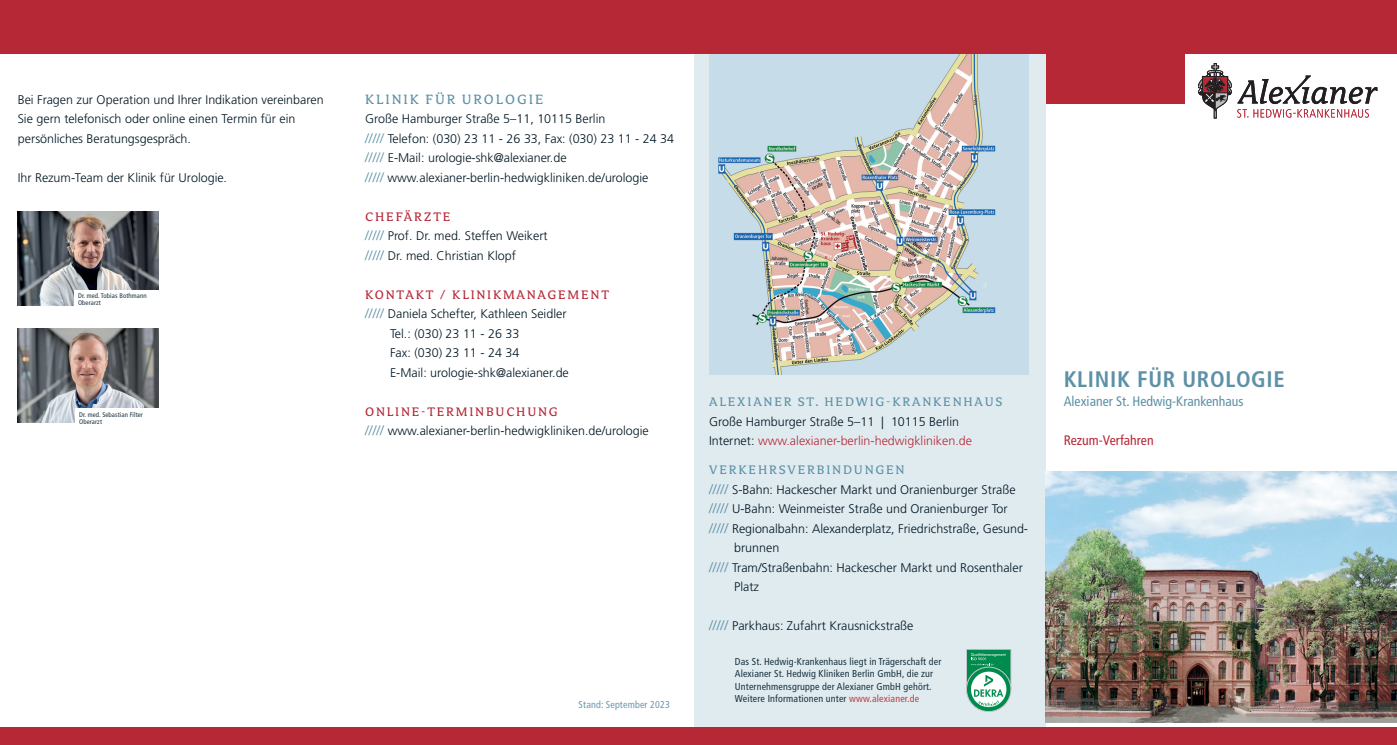
<style>
.page{position:relative;width:1397px;height:745px;background:#fff}
.page>*{position:absolute;margin:0;border:0;box-sizing:border-box;transform-origin:0 0}
.t1{font:700 condensed 22.5px "Frutiger LT Std";letter-spacing:.03em;color:#5d91a7}
.t2{font:15px "Avance OT";letter-spacing:.13em;color:#5d91a7}
.t3{font:13.75px "Avance OT";letter-spacing:.13em;color:#b72837}
.t4{font:13.75px "Avance OT";letter-spacing:.13em;color:#5d91a7}
.t5{font:condensed 13.75px "Frutiger LT Std";color:#5d91a7}
.t6{font:condensed 13.75px "Frutiger LT Std";color:#b72837}
.t7{font:300 12.5px/19.5px "Frutiger LT Std";color:#011622}
.t8{font:condensed 10px/12.5px "Frutiger LT Std";letter-spacing:.015em;color:#1b343f}
.t9{font:condensed 10px "Frutiger LT Std";letter-spacing:.015em;color:#6b9ab0}
.t10{font:condensed 6.75px/6.8px "Frutiger LT Std";letter-spacing:.015em;color:#1b343f}
.s1{font-size:13.5px;color:#5d91a7}
.s2{color:#b72837}
.s3{font-size:13.75px;color:#5d91a7}
.s4{color:#bd4041}
</style>
<div class="page">
<div style="left:1045px;top:0;width:139px;height:104px;background:#b72837"></div>
<div style="left:694px;top:1px;width:351px;height:743px;background:#e0ebf0"></div>
<img style="left:709px;top:55px;width:319px;height:319px">
<svg style="left:966px;top:666px;width:44px;height:45px"></svg>
<svg style="left:966px;top:649px;width:45px;height:57px"></svg>
<div style="left:0;top:0;width:1396px;height:53px;background:#b72837"></div>
<div style="left:0;top:726px;width:1396px;height:18px;background:#b72837"></div>
<svg style="left:1237px;top:75px;width:140px;height:42px"></svg>
<svg style="left:1198px;top:63px;width:33px;height:55px"></svg>
<img style="left:18px;top:211px;width:140px;height:94px">
<img style="left:18px;top:328px;width:140px;height:94px">
<div style="left:76px;top:407px;width:84px;height:16px;background:#fff"></div>
<img style="left:1045px;top:471px;width:351px;height:251px">
<div style="left:74px;top:290px;width:84px;height:16px;background:#fff"></div>
<p class="t7" style="left:18px;top:90px;width:307px">Bei Fragen zur Operation und Ihrer Indikation vereinbaren<br>Sie gern telefonisch oder online einen Termin für ein persönliches Beratungsgespräch.</p>
<p class="t7" style="left:18px;top:168px;width:211px">Ihr Rezum-Team der Klinik für Urologie.</p>
<p class="t10" style="left:78px;top:292px;width:70px">Dr. med. Tobias Bothmann<br>Oberarzt</p>
<p class="t10" style="left:79px;top:411px;width:65px">Dr. med. Sebastian Filter<br>Oberarzt</p>
<p class="t2" style="left:365px;top:91px;width:179px">KLINIK FÜR UROLOGIE</p>
<p class="t7" style="left:365px;top:109px;width:310px">Große Hamburger Straße 5–11, 10115 Berlin<br><span class="s1">/////</span> Telefon: (030) 23 11 - 26 33, Fax: (030) 23 11 - 24 34 <span class="s1">/////</span> E-Mail: urologie-shk@alexianer.de<br><span class="s1">/////</span> www.alexianer-berlin-hedwigkliniken.de/urologie</p>
<p class="t3" style="left:365px;top:209px;width:87px">CHEFÄRZTE</p>
<p class="t7" style="left:365px;top:226px;width:184px"><span class="s1">/////</span> Prof. Dr. med. Steffen Weikert <span class="s1">/////</span> Dr. med. Christian Klopf</p>
<p class="t3" style="left:365px;top:287px;width:245px">KONTAKT / KLINIKMANAGEMENT</p>
<p class="t7" style="left:390px;top:304px;width:180px;text-indent:-25px"><span class="s1">/////</span> Daniela Schefter, Kathleen Seidler<br>Tel.: (030) 23 11 - 26 33<br>Fax: (030) 23 11 - 24 34<br>E-Mail: urologie-shk@alexianer.de</p>
<p class="t3" style="left:365px;top:404px;width:194px">ONLINE-TERMINBUCHUNG</p>
<p class="t7" style="left:365px;top:421px;width:285px"><span class="s1">/////</span> www.alexianer-berlin-hedwigkliniken.de/urologie</p>
<p class="t9" style="left:578px;top:698px;width:93px">Stand: September 2023</p>
<p class="t4" style="left:709px;top:394px;width:294px">ALEXIANER ST. HEDWIG-KRANKENHAUS</p>
<p class="t7" style="left:709px;top:411px;width:264px">Große Hamburger Straße 5–11 | 10115 Berlin<br>Internet: <span class="s2">www.alexianer-berlin-hedwigkliniken.de</span></p>
<p class="t4" style="left:709px;top:463px;width:197px">VERKEHRSVERBINDUNGEN</p>
<p class="t7" style="left:709px;top:479px;width:308px"><span class="s3">/////</span> S-Bahn: Hackescher Markt und Oranienburger Straße</p>
<p class="t7" style="left:709px;top:499px;width:300px"><span class="s3">/////</span> U-Bahn: Weinmeister Straße und Oranienburger Tor</p>
<p class="t7" style="left:709px;top:518px;width:320px"><span class="s3">/////</span> Regionalbahn: Alexanderplatz, Friedrichstraße, Gesund-</p>
<p class="t7" style="left:734px;top:538px;width:47px">brunnen</p>
<p class="t7" style="left:709px;top:557px;width:315px"><span class="s3">/////</span> Tram/Straßenbahn: Hackescher Markt und Rosenthaler</p>
<p class="t7" style="left:734px;top:577px;width:26px">Platz</p>
<p class="t7" style="left:709px;top:616px;width:206px"><span class="s3">/////</span> Parkhaus: Zufahrt Krausnickstraße</p>
<p class="t8" style="left:734px;top:654px;width:208px">Das St. Hedwig-Krankenhaus liegt in Trägerschaft der Alexianer St. Hedwig Kliniken Berlin GmbH, die zur Unternehmensgruppe der Alexianer GmbH gehört.<br>Weitere Informationen unter <span class="s4">www.alexianer.de</span></p>
<h1 class="t1" style="left:1063px;top:365px;width:222px">KLINIK FÜR UROLOGIE</h1>
<p class="t5" style="left:1063px;top:393px;width:181px">Alexianer St. Hedwig-Krankenhaus</p>
<p class="t6" style="left:1063px;top:432px;width:91px">Rezum-Verfahren</p>
</div>
